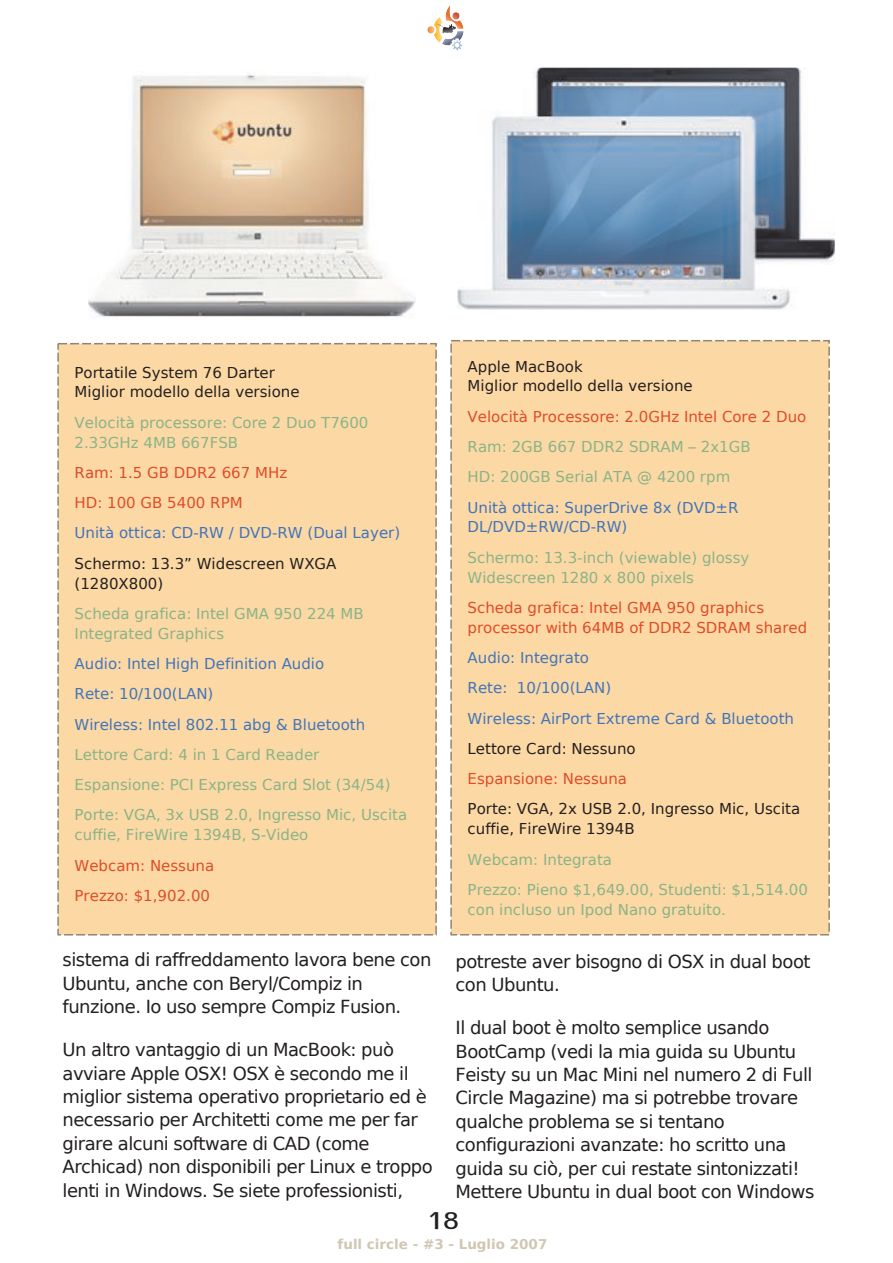
<style>
.page{position:relative;width:893px;height:1263px;background:#fff}
.page>*{position:absolute;margin:0;border:0;box-sizing:border-box;transform-origin:0 0}
.t1{font:700 24px "Garuda";color:#231f20}
.t2{font:18px/23.4px "Al Yermook";letter-spacing:-.035em;color:#231f20}
.t3{font:15px/30.3px "Al Yermook";color:#8ab389}
.t4{font:15px/30.3px "Al Yermook";color:#e04b29}
.t5{font:15px/30.3px "Al Yermook";color:#4274ba}
.t6{font:15px/30.3px "Al Yermook";letter-spacing:-.02em;color:#4274ba}
.t7{font:15px/19.8px "Al Yermook";color:#231f20}
.t8{font:15px/19.8px "Al Yermook";letter-spacing:-.02em;color:#231f20}
.t9{font:15px "Al Yermook";letter-spacing:-.02em;color:#e04b29}
.t10{font:15px "Al Yermook";letter-spacing:-.04em;color:#231f20}
.t11{font:15px "Al Yermook";letter-spacing:.025em;color:#e04b29}
.t12{font:700 13.5px "Al Mothnna";letter-spacing:-.1em;color:#d0c7b3}
</style>
<div class="page">
<img style="left:427px;top:6px;width:37px;height:45px">
<div style="left:58px;top:344px;width:378px;height:591px;background:#fcd9a4"></div>
<div style="left:57px;top:343px;width:380px;height:592px;border:2px dashed #8f8677"></div>
<div style="left:451px;top:341px;width:378px;height:594px;background:#fcd9a4"></div>
<div style="left:450px;top:340px;width:380px;height:595px;border:2px dashed #8f8677"></div>
<img style="left:88px;top:74px;width:327px;height:243px">
<img style="left:457px;top:68px;width:378px;height:241px">
<p class="t8" style="left:75px;top:364px;width:223px">Portatile Syste m 76 Darte r<br>Miglior m ode llo de lla ve rsione</p>
<p class="t3" style="left:75px;top:414px;width:295px;line-height:19.8px">Ve locità proce ssore : Core 2 Duo T7600<br>2.33GH z 4MB 667FSB</p>
<p class="t4" style="left:75px;top:459px;width:216px">Ram : 1.5 GB DDR2 667 MH z<br>H D: 100 GB 5400 RPM</p>
<p class="t6" style="left:75px;top:520px;width:329px">Unità ottica: CD-RW /DVD-RW (DualLaye r)</p>
<p class="t7" style="left:75px;top:555px;width:263px">Sch e rm o: 13.3” W ide scre e n W XGA (1280X800)</p>
<p class="t3" style="left:75px;top:606px;width:291px;line-height:19.8px">Sch e da grafica: Inte lGMA 9 50 224 MB<br>Inte grate d Graph ics</p>
<p class="t5" style="left:75px;top:650px;width:287px">Audio: Inte lH igh De finition Audio<br>Re te : 10/100(LAN)<br>W ire le ss: Inte l802.11 abg &amp; Blue tooth</p>
<p class="t3" style="left:75px;top:741px;width:335px">Le ttore Card: 4 in 1 Card Re ade r<br>Espansione : PCI Expre ss Card Slot(34/54)<br>Porte : VGA, 3x USB 2.0, Ingre sso Mic, Uscita</p>
<p class="t3" style="left:75px;top:822px;width:236px">cuffie , Fire W ire 139 4B, S-Vide o</p>
<p class="t4" style="left:75px;top:852px;width:142px">W e bcam : Ne ssuna<br>Pre zzo: $1,9 02.00</p>
<p class="t2" style="left:63px;top:951px;width:370px">siste m a di raffre ddam e nto lavora be ne con<br>Ubuntu, anch e con Be ryl/Com piz in funzione . Io uso se m pre Com pizFusion.</p>
<p class="t2" style="left:63px;top:1040px;width:372px">Un altro vantaggio di un MacBook : può avviare Apple O SX! O SX è se condo m e il m iglior siste m a ope rativo proprie tario e d è ne ce ssario pe r Arch ite tti com e m e pe r far girare alcuni softw are di CAD (com e<br>Arch icad) non disponibili pe r Linux e troppo le nti in W indow s. Se sie te profe ssionisti,</p>
<p class="t8" style="left:468px;top:358px;width:223px">Apple MacBook<br>Miglior m ode llo de lla ve rsione</p>
<p class="t9" style="left:468px;top:408px;width:341px">Ve locità Proce ssore : 2.0GH z Inte lCore 2 Duo</p>
<p class="t3" style="left:468px;top:433px;width:285px">Ram : 2GB 667 DDR2 SDRAM – 2x1GB<br>H D: 200GB Se rialATA @ 4200 rpm</p>
<p class="t5" style="left:468px;top:499px;width:272px;line-height:19.8px">Unità ottica: Supe rDrive 8x (DVD± R<br>DL/DVD± RW /CD-RW )</p>
<p class="t3" style="left:468px;top:549px;width:282px;line-height:19.8px">Sch e rm o: 13.3-inch (vie w able ) glossy<br>W ide scre e n 1280 x 800 pixe ls</p>
<p class="t4" style="left:468px;top:600px;width:341px;line-height:19.8px">Sch e da grafica: Inte lGMA 9 50 graph ics<br>proce ssor w ith 64MB ofDDR2 SDRAM sh are d</p>
<p class="t6" style="left:468px;top:644px;width:323px">Audio: Inte grato<br>Re te : 10/100(LAN)<br>W ire le ss: AirPortExtre m e Card &amp; Blue tooth</p>
<p class="t10" style="left:468px;top:740px;width:170px">Le ttore Card: Ne ssuno</p>
<p class="t11" style="left:468px;top:770px;width:161px">Espansione : Ne ssuna</p>
<p class="t7" style="left:468px;top:801px;width:335px">Porte : VGA, 2x USB 2.0, Ingre sso Mic, Uscita cuffie , Fire W ire 139 4B</p>
<p class="t3" style="left:468px;top:846px;width:342px">W e bcam : Inte grata<br>Pre zzo: Pie no $1,649 .00, Stude nti: $1,514.00</p>
<p class="t3" style="left:468px;top:896px;width:260px">con incluso un Ipod Nano gratuito.</p>
<p class="t2" style="left:456px;top:952px;width:361px">potre ste ave r bisogno di O SX in dualboot con Ubuntu.</p>
<p class="t2" style="left:456px;top:1018px;width:371px">Ildualbootè m olto se m plice usando BootCam p (ve di la m ia guida su Ubuntu<br>Fe isty su un Mac Mini ne lnum e ro 2 di Full Circle Magazine ) m a si potre bbe trovare<br>q ualch e proble m a se si te ntano configurazioni avanzate : h o scritto una guida su ciò, pe r cui re state sintonizzati!<br>Me tte re Ubuntu in dualbootcon W indow s</p>
<h1 class="t1" style="left:426px;top:1206px;width:34px">18</h1>
<p class="t12" style="left:338px;top:1235px;width:211px">fullcircle - #3 - Luglio 2007</p>
</div>
